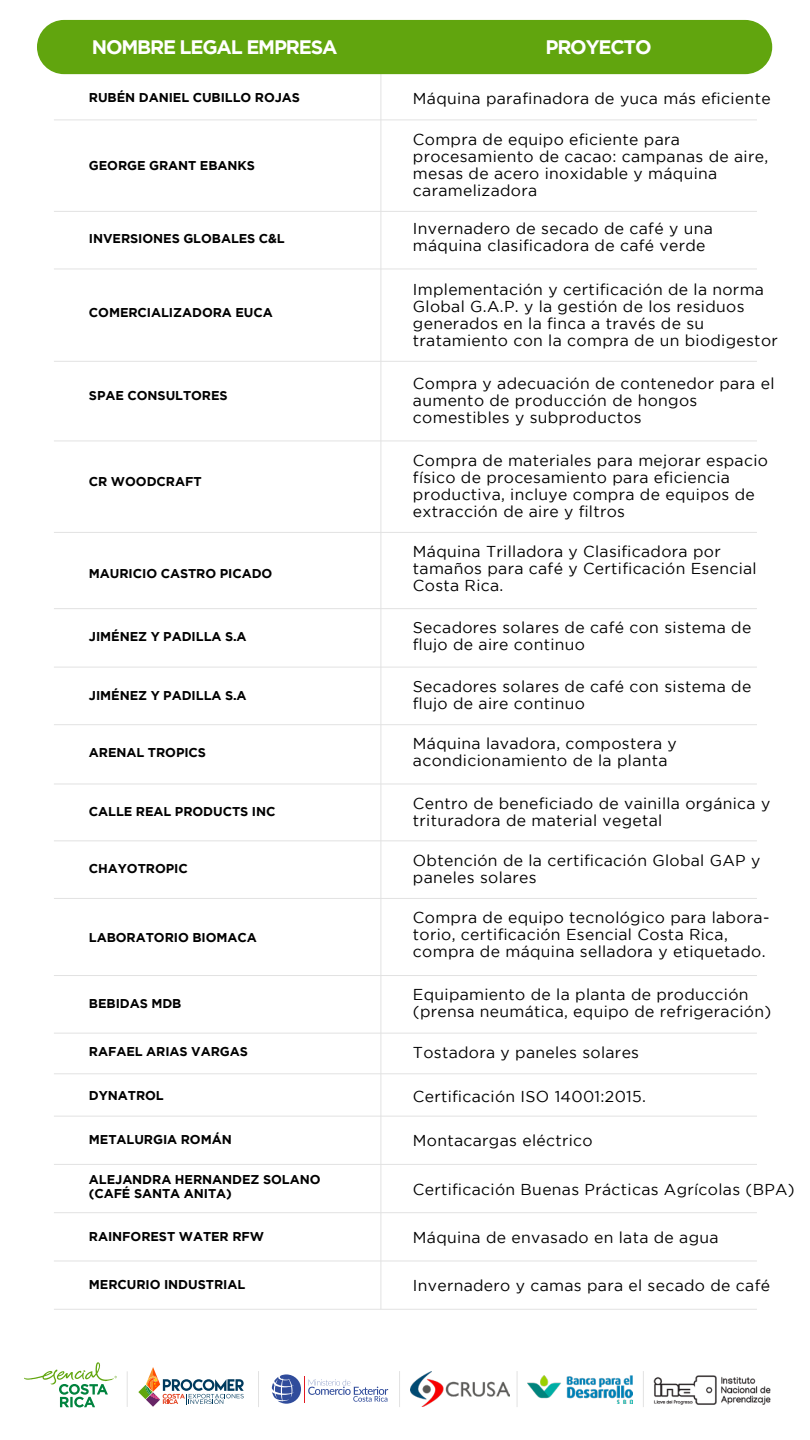
<style>
.page{position:relative;width:810px;height:1440px;background:#fff}
.page>*{position:absolute;margin:0;border:0;box-sizing:border-box;transform-origin:0 0}
.t1{font:700 19.5px "Gotham";letter-spacing:-.06em;color:#fff}
.t2{font:15.75px/17px "Gotham";letter-spacing:.02em;color:#000}
.t3{font:700 12.75px/14px "Gotham";letter-spacing:-.005em;color:#000}
</style>
<div class="page">
<hr style="left:381px;top:33px;width:1px;height:1276px;background:#e2e2e2">
<img style="left:411px;top:1372px;width:98px;height:34px">
<img style="left:527px;top:1375px;width:105px;height:28px">
<img style="left:653px;top:1375px;width:118px;height:30px">
<svg style="left:272px;top:1374px;width:116px;height:30px"></svg>
<hr style="left:399px;top:1371px;width:1px;height:36px;background:#e2e2e2">
<hr style="left:258px;top:1371px;width:1px;height:36px;background:#e2e2e2">
<hr style="left:517px;top:1371px;width:1px;height:36px;background:#e2e2e2">
<hr style="left:643px;top:1371px;width:1px;height:36px;background:#e2e2e2">
<hr style="left:127px;top:1371px;width:1px;height:36px;background:#e2e2e2">
<svg style="left:24px;top:1362px;width:93px;height:45px"></svg>
<svg style="left:138px;top:1367px;width:106px;height:40px"></svg>
<div style="left:37px;top:20px;width:735px;height:54px;background:#61a50e;border-radius:27px"></div>
<hr style="left:54px;top:120px;width:703px;height:1px;background:#e2e2e2">
<hr style="left:54px;top:211px;width:703px;height:1px;background:#e2e2e2">
<hr style="left:54px;top:269px;width:703px;height:1px;background:#e2e2e2">
<hr style="left:54px;top:361px;width:703px;height:1px;background:#e2e2e2">
<hr style="left:54px;top:441px;width:703px;height:1px;background:#e2e2e2">
<hr style="left:54px;top:532px;width:703px;height:1px;background:#e2e2e2">
<hr style="left:54px;top:608px;width:703px;height:1px;background:#e2e2e2">
<hr style="left:54px;top:667px;width:703px;height:1px;background:#e2e2e2">
<hr style="left:54px;top:724px;width:703px;height:1px;background:#e2e2e2">
<hr style="left:54px;top:784px;width:703px;height:1px;background:#e2e2e2">
<hr style="left:54px;top:840px;width:703px;height:1px;background:#e2e2e2">
<hr style="left:54px;top:898px;width:703px;height:1px;background:#e2e2e2">
<hr style="left:54px;top:975px;width:703px;height:1px;background:#e2e2e2">
<hr style="left:54px;top:1033px;width:703px;height:1px;background:#e2e2e2">
<hr style="left:54px;top:1073px;width:703px;height:1px;background:#e2e2e2">
<hr style="left:54px;top:1116px;width:703px;height:1px;background:#e2e2e2">
<hr style="left:54px;top:1164px;width:703px;height:1px;background:#e2e2e2">
<hr style="left:54px;top:1212px;width:703px;height:1px;background:#e2e2e2">
<hr style="left:54px;top:1261px;width:703px;height:1px;background:#e2e2e2">
<hr style="left:54px;top:1309px;width:703px;height:1px;background:#e2e2e2">
<p class="t1" style="left:92px;top:35px;width:247px">NOMBRE LEGAL EMPRESA</p>
<p class="t1" style="left:546px;top:36px;width:108px">PROYECTO</p>
<p class="t3" style="left:89px;top:90px;width:213px">RUBÉN DANIEL CUBILLO ROJAS</p>
<p class="t2" style="left:413px;top:90px;width:359px">Máquina parafinadora de yuca más eficiente</p>
<p class="t3" style="left:89px;top:158px;width:168px">GEORGE GRANT EBANKS</p>
<p class="t2" style="left:413px;top:131px;width:357px">Compra de equipo eficiente para procesamiento de cacao: campanas de aire, mesas de acero inoxidable y máquina caramelizadora</p>
<p class="t3" style="left:89px;top:231px;width:197px">INVERSIONES GLOBALES C&amp;L</p>
<p class="t2" style="left:413px;top:220px;width:301px">Invernadero de secado de café y una máquina clasificadora de café verde</p>
<p class="t3" style="left:89px;top:306px;width:185px">COMERCIALIZADORA EUCA</p>
<p class="t3" style="left:89px;top:388px;width:140px">SPAE CONSULTORES</p>
<p class="t3" style="left:89px;top:474px;width:114px">CR WOODCRAFT</p>
<p class="t3" style="left:89px;top:566px;width:185px">MAURICIO CASTRO PICADO</p>
<p class="t2" style="left:413px;top:280px;width:366px">Implementación y certificación de la norma Global G.A.P. y la gestión de los residuos generados en la finca a través de su tratamiento con la compra de un biodigestor</p>
<p class="t2" style="left:413px;top:374px;width:363px">Compra y adecuación de contenedor para el aumento de producción de hongos comestibles y subproductos</p>
<p class="t2" style="left:413px;top:451px;width:357px">Compra de materiales para mejorar espacio físico de procesamiento para eficiencia productiva, incluye compra de equipos de extracción de aire y filtros</p>
<p class="t2" style="left:413px;top:543px;width:345px">Máquina Trilladora y Clasificadora por tamaños para café y Certificación Esencial<br>Costa Rica.</p>
<p class="t3" style="left:89px;top:629px;width:159px">JIMÉNEZ Y PADILLA S.A</p>
<p class="t2" style="left:413px;top:619px;width:340px">Secadores solares de café con sistema de flujo de aire continuo</p>
<p class="t3" style="left:89px;top:688px;width:159px">JIMÉNEZ Y PADILLA S.A</p>
<p class="t2" style="left:413px;top:678px;width:340px">Secadores solares de café con sistema de flujo de aire continuo</p>
<p class="t3" style="left:89px;top:745px;width:119px">ARENAL TROPICS</p>
<p class="t2" style="left:413px;top:735px;width:265px">Máquina lavadora, compostera y acondicionamiento de la planta</p>
<p class="t3" style="left:89px;top:805px;width:188px">CALLE REAL PRODUCTS INC</p>
<p class="t2" style="left:413px;top:794px;width:359px">Centro de beneficiado de vainilla orgánica y trituradora de material vegetal</p>
<p class="t3" style="left:89px;top:861px;width:100px">CHAYOTROPIC</p>
<p class="t2" style="left:413px;top:851px;width:349px">Obtención de la certificación Global GAP y paneles solares</p>
<p class="t3" style="left:89px;top:930px;width:169px">LABORATORIO BIOMACA</p>
<p class="t2" style="left:413px;top:909px;width:358px">Compra de equipo tecnológico para labora&shy;torio, certificación Esencial Costa Rica, compra de máquina selladora y etiquetado.</p>
<p class="t3" style="left:89px;top:996px;width:94px">BEBIDAS MDB</p>
<p class="t2" style="left:413px;top:986px;width:360px">Equipamiento de la planta de producción (prensa neumática, equipo de refrigeración)</p>
<p class="t3" style="left:89px;top:1044px;width:160px">RAFAEL ARIAS VARGAS</p>
<p class="t2" style="left:413px;top:1044px;width:228px">Tostadora y paneles solares</p>
<p class="t3" style="left:89px;top:1088px;width:76px">DYNATROL</p>
<p class="t2" style="left:413px;top:1088px;width:235px">Certificación ISO 14001:2015.</p>
<p class="t3" style="left:89px;top:1132px;width:144px">METALURGIA ROMÁN</p>
<p class="t2" style="left:413px;top:1132px;width:181px">Montacargas eléctrico</p>
<p class="t3" style="left:89px;top:1172px;width:233px">ALEJANDRA HERNANDEZ SOLANO (CAFÉ SANTA ANITA)</p>
<p class="t2" style="left:413px;top:1180px;width:383px">Certificación Buenas Prácticas Agrícolas (BPA)</p>
<p class="t3" style="left:89px;top:1229px;width:177px">RAINFOREST WATER RFW</p>
<p class="t2" style="left:413px;top:1229px;width:307px">Máquina de envasado en lata de agua</p>
<p class="t3" style="left:89px;top:1277px;width:158px">MERCURIO INDUSTRIAL</p>
<p class="t2" style="left:413px;top:1277px;width:359px">Invernadero y camas para el secado de café</p>
</div>
